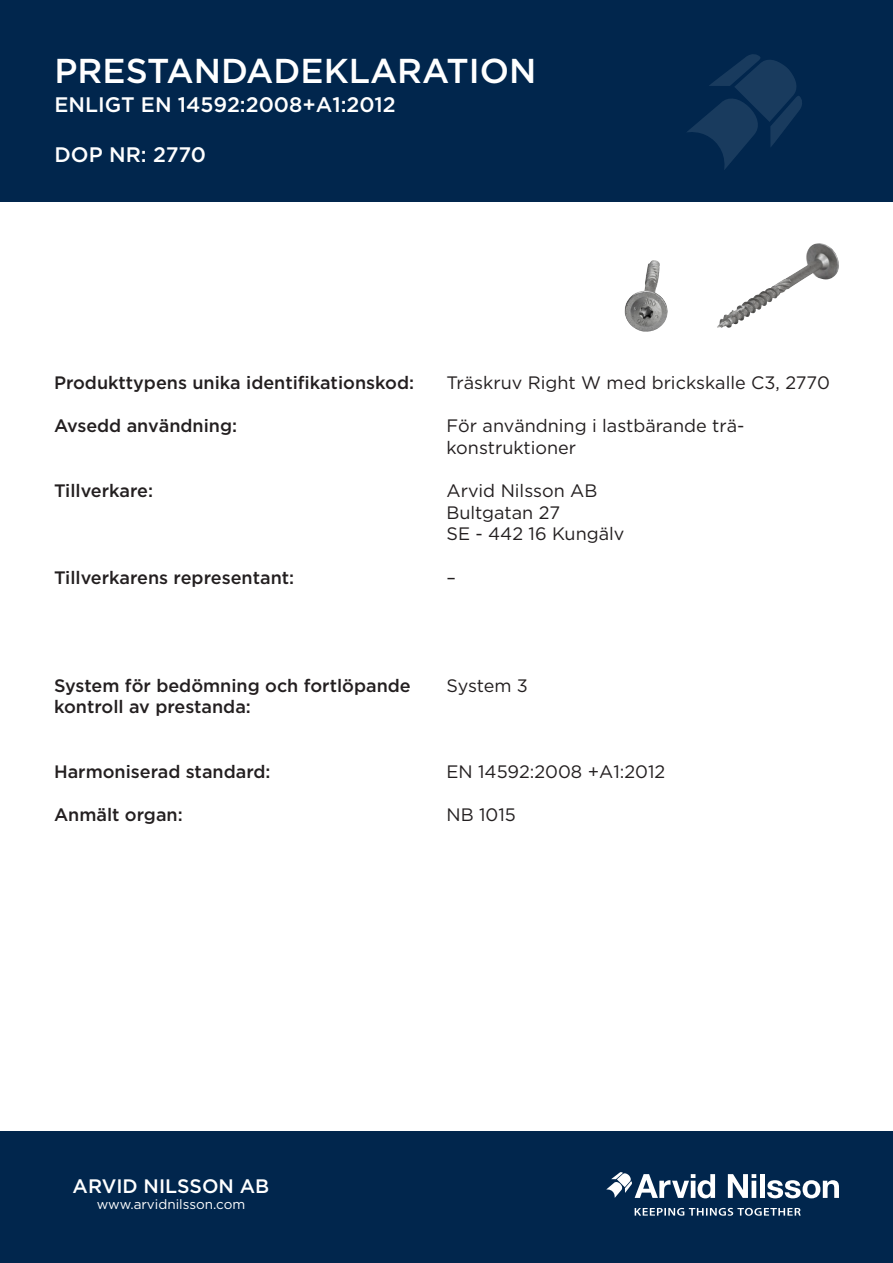
<style>
.page{position:relative;width:893px;height:1263px;background:#fff}
.page>*{position:absolute;margin:0;border:0;box-sizing:border-box;transform-origin:0 0}
.t1{font:500 34.5px "Gotham HTF";color:#fff}
.t2{font:500 21px "Gotham HTF";color:#fff}
.t3{font:500 19.5px "Gotham HTF";color:#fff}
.t4{font:500 18px "Gotham HTF";color:#231f20}
.t5{font:18px/21.6px "Gotham HTF";color:#231f20}
.t6{font:13.5px "Gotham HTF";color:#fff}
</style>
<div class="page">
<div style="left:0;top:1131px;width:893px;height:132px;background:#01264d"></div>
<svg style="left:728px;top:1174px;width:28px;height:24px"></svg>
<div style="left:760px;top:1174px;width:5px;height:24px;background:#fff"></div>
<svg style="left:767px;top:1180px;width:72px;height:18px"></svg>
<svg style="left:606px;top:1172px;width:109px;height:26px"></svg>
<svg style="left:635px;top:1208px;width:166px;height:8px"></svg>
<div style="left:0;top:0;width:893px;height:202px;background:#01264d"></div>
<svg style="left:687px;top:54px;width:115px;height:116px"></svg>
<img style="left:624px;top:243px;width:215px;height:89px">
<p class="t1" style="left:55px;top:51px;width:483px">PRESTANDADEKLARATION</p>
<p class="t2" style="left:55px;top:93px;width:343px">ENLIGT EN 14592:2008+A1:2012</p>
<p class="t2" style="left:55px;top:143px;width:153px">DOP NR: 2770</p>
<p class="t4" style="left:54px;top:372px;width:362px">Produkttypens unika identifikationskod:</p>
<p class="t4" style="left:54px;top:416px;width:185px">Avsedd användning:</p>
<p class="t4" style="left:54px;top:480px;width:101px">Tillverkare:</p>
<p class="t4" style="left:54px;top:567px;width:242px">Tillverkarens representant:</p>
<p class="t5" style="left:446px;top:372px;width:385px">Träskruv Right W med brickskalle C3, 2770</p>
<p class="t5" style="left:446px;top:415px;width:299px">För användning i lastbärande trä-</p>
<p class="t5" style="left:446px;top:436px;width:131px">konstruktioner</p>
<p class="t5" style="left:446px;top:480px;width:152px">Arvid Nilsson AB</p>
<p class="t5" style="left:446px;top:501px;width:179px">Bultgatan 27<br>SE - 442 16 Kungälv</p>
<p class="t5" style="left:446px;top:566px;width:11px">–</p>
<p class="t4" style="left:54px;top:675px;width:358px">System för bedömning och fortlöpande</p>
<p class="t4" style="left:54px;top:696px;width:198px">kontroll av prestanda:</p>
<p class="t4" style="left:54px;top:761px;width:218px">Harmoniserad standard:</p>
<p class="t4" style="left:54px;top:804px;width:130px">Anmält organ:</p>
<p class="t5" style="left:446px;top:674px;width:83px">System 3</p>
<p class="t5" style="left:446px;top:760px;width:220px">EN 14592:2008 +A1:2012</p>
<p class="t5" style="left:446px;top:804px;width:71px">NB 1015</p>
<p class="t3" style="left:73px;top:1175px;width:198px">ARVID NILSSON AB</p>
<p class="t6" style="left:97px;top:1197px;width:150px">www.arvidnilsson.com</p>
</div>
